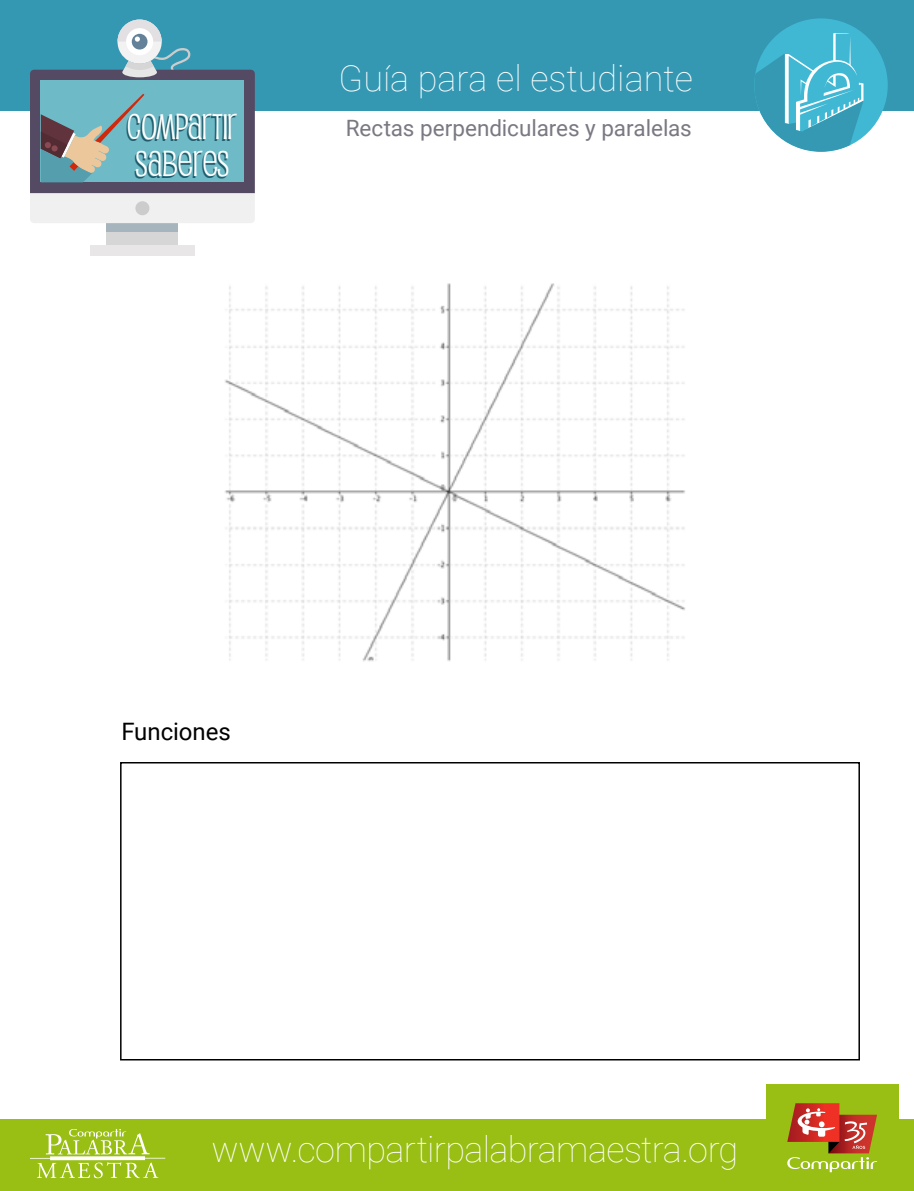
<style>
.page{position:relative;width:914px;height:1191px;background:#fff}
.page>*{position:absolute;margin:0;border:0;box-sizing:border-box;transform-origin:0 0}
.t1{font:100 36px "Roboto";letter-spacing:-.01em;color:#fff}
.t2{font:35.1px/36.8px "Pupcat Rg";color:#fff}
.numeracion{font:24px "Roboto";letter-spacing:-.005em;color:#000}
.t3{font:22.5px "Roboto";letter-spacing:-.005em;color:#7a7882}
</style>
<div class="page">
<div style="left:0;top:0;width:914px;height:111px;background:#3598b3"></div>
<div style="left:0;top:1119px;width:914px;height:72px;background:#99be14"></div>
<svg style="left:30px;top:1129px;width:135px;height:49px"></svg>
<div style="left:107px;top:222px;width:71px;height:25px;background:#d6d6d6"></div>
<div style="left:90px;top:245px;width:104px;height:11px;background:#e8e6e6"></div>
<div style="left:107px;top:223px;width:71px;height:8px;background:#a6b5bd"></div>
<svg style="left:30px;top:20px;width:225px;height:203px"></svg>
<div style="left:754px;top:18px;width:133px;height:134px;background:#40b8d4;border-radius:50%"></div>
<svg style="left:754px;top:33px;width:109px;height:119px"></svg>
<div style="left:766px;top:1084px;width:132px;height:107px;background:#99be14"></div>
<svg style="left:787px;top:1103px;width:90px;height:69px"></svg>
<img style="left:224px;top:283px;width:461px;height:379px">
<div style="left:120px;top:762px;width:740px;height:298px;border:2px solid #000"></div>
<p class="t2" style="left:127px;top:107px;width:111px">COMPARTIR<br>SABERES</p>
<p class="t1" style="left:338px;top:53px;width:356px">Guía para el estudiante</p>
<p class="t3" style="left:346px;top:112px;width:347px">Rectas perpendiculares y paralelas</p>
<p class="numeracion" style="left:122px;top:714px;width:111px">Funciones</p>
<p class="t1" style="left:211px;top:1124px;width:528px">www.compartirpalabramaestra.org</p>
</div>
